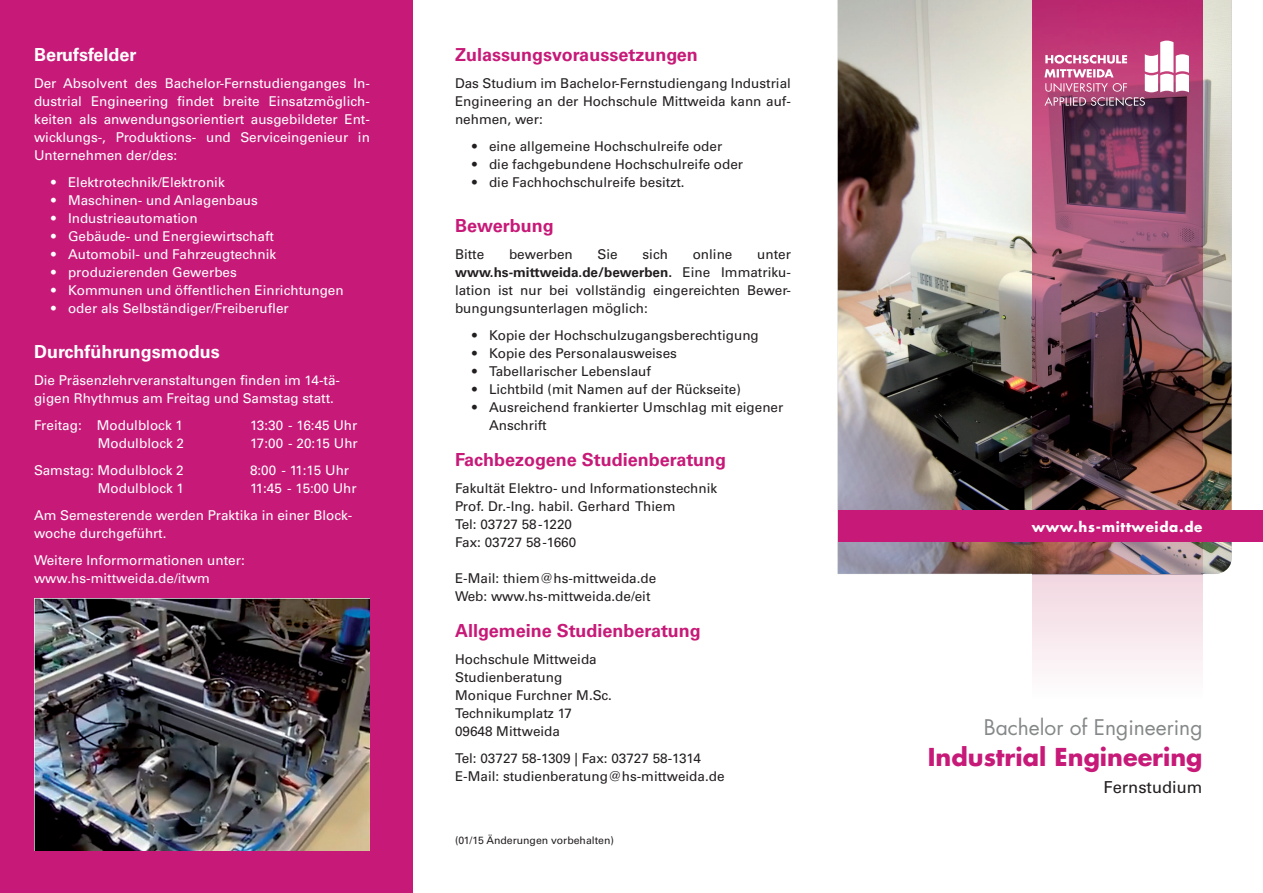
<style>
.page{position:relative;width:1263px;height:893px;background:#fff}
.page>*{position:absolute;margin:0;border:0;box-sizing:border-box;transform-origin:0 0}
.t1{font:700 24px "Futura LT Pro";color:#c71a78}
.t2{font:21px "Futura LT Pro";color:#858889}
.t3{font:700 18px "Univers LT Pro 65";color:#c71a78}
.t4{font:700 18px "Univers LT Pro 65";color:#fff}
.t5{font:16.5px "Univers LT Pro 55 Roman";color:#231f20}
.t6{font:13.5px/18px "Univers LT Pro 55 Roman";color:#231f20}
.t7{font:13.5px/18px "Univers LT Pro 55 Roman";color:#fff}
.t8{font:700 13.5px "Univers LT Pro 65";color:#231f20}
.t9{font:700 13.5px "Futura LT Pro";letter-spacing:.05em;color:#fff}
.t10{font:10.5px "Univers LT Pro 55 Roman";color:#231f20}
.s1{font-family:"Univers LT Pro 55 Roman";font-weight:400}
</style>
<div class="page">
<div style="left:0;top:0;width:412px;height:893px;background:#c71a78"></div>
<img style="left:838px;top:0;width:393px;height:574px">
<div style="left:1032px;top:574px;width:170px;height:128px;background:linear-gradient(to bottom,#f2d6e0,#fefefe)"></div>
<hr style="left:1032px;top:574px;width:170px;height:1px;background:#b39fa9">
<img style="left:1032px;top:0;width:170px;height:574px">
<svg style="left:1044px;top:41px;width:145px;height:65px"></svg>
<div style="left:842px;top:510px;width:421px;height:32px;background:#c71a78"></div>
<div style="left:838px;top:510px;width:364px;height:32px;background:#c71a78"></div>
<img style="left:34px;top:598px;width:336px;height:252px">
<h3 class="t4" style="left:34px;top:43px;width:104px">Berufsfelder</h3>
<p class="t7" style="left:34px;top:74px;width:337px;text-align:justify">Der Absolvent des Bachelor-Fernstudienganges In&shy;dustrial Engineering findet breite Einsatzmöglich&shy;keiten als anwendungsorientiert ausgebildeter Ent&shy;wicklungs-, Produktions- und Serviceingenieur in Unternehmen der/des:</p>
<p class="t7" style="left:51px;top:173px;width:175px">• Elektrotechnik/Elektronik</p>
<p class="t7" style="left:51px;top:191px;width:208px">• Maschinen- und Anlagenbaus</p>
<p class="t7" style="left:51px;top:209px;width:148px">• Industrieautomation</p>
<p class="t7" style="left:51px;top:227px;width:224px">• Gebäude- und Energiewirtschaft</p>
<p class="t7" style="left:51px;top:245px;width:227px">• Automobil- und Fahrzeugtechnik</p>
<p class="t7" style="left:51px;top:263px;width:187px">• produzierenden Gewerbes</p>
<p class="t7" style="left:51px;top:281px;width:294px">• Kommunen und öffentlichen Einrichtungen</p>
<p class="t7" style="left:51px;top:299px;width:239px">• oder als Selbständiger/Freiberufler</p>
<h3 class="t4" style="left:34px;top:340px;width:187px">Durchführungsmodus</h3>
<p class="t7" style="left:34px;top:371px;width:308px">Die Präsenzlehrveranstaltungen finden im 14-tä&shy;gigen Rhythmus am Freitag und Samstag statt.</p>
<p class="t7" style="left:34px;top:416px;width:151px">Freitag: Modulblock 1</p>
<p class="t7" style="left:250px;top:416px;width:109px">13:30 - 16:45 Uhr</p>
<p class="t7" style="left:98px;top:434px;width:88px">Modulblock 2</p>
<p class="t7" style="left:250px;top:434px;width:109px">17:00 - 20:15 Uhr</p>
<p class="t7" style="left:34px;top:461px;width:151px">Samstag: Modulblock 2</p>
<p class="t7" style="left:250px;top:461px;width:101px">8:00 - 11:15 Uhr</p>
<p class="t7" style="left:98px;top:479px;width:88px">Modulblock 1</p>
<p class="t7" style="left:34px;top:474px;width:324px;line-height:27px;text-indent:216px">11:45 - 15:00 Uhr<br>Am Semesterende werden Praktika in einer Block-</p>
<p class="t7" style="left:34px;top:519px;width:212px;line-height:27px">woche durchgeführt.<br>Weitere Informormationen unter:</p>
<p class="t7" style="left:34px;top:569px;width:177px">www.hs-mittweida.de/itwm</p>
<h3 class="t3" style="left:455px;top:43px;width:244px">Zulassungsvoraussetzungen</h3>
<p class="t6" style="left:455px;top:74px;width:337px;text-align:justify">Das Studium im Bachelor-Fernstudiengang Industrial Engineering an der Hochschule Mittweida kann auf&shy;nehmen, wer:</p>
<p class="t6" style="left:472px;top:137px;width:252px">• eine allgemeine Hochschulreife oder</p>
<p class="t6" style="left:472px;top:155px;width:273px">• die fachgebundene Hochschulreife oder</p>
<p class="t6" style="left:472px;top:173px;width:214px">• die Fachhochschulreife besitzt.</p>
<h3 class="t3" style="left:455px;top:214px;width:100px">Bewerbung</h3>
<p class="t6" style="left:455px;top:245px;width:31px">Bitte</p>
<p class="t6" style="left:509px;top:245px;width:65px">bewerben</p>
<p class="t6" style="left:597px;top:245px;width:22px">Sie</p>
<p class="t6" style="left:642px;top:245px;width:27px">sich</p>
<p class="t6" style="left:693px;top:245px;width:41px">online</p>
<p class="t6" style="left:757px;top:245px;width:35px">unter</p>
<p class="t8" style="left:455px;top:264px;width:337px">www.hs-mittweida.de/bewerben. <span class="s1">Eine Immatriku-</span></p>
<p class="t6" style="left:455px;top:281px;width:337px">lation ist nur bei vollständig eingereichten Bewer&shy;bungungsunterlagen möglich:</p>
<p class="t6" style="left:472px;top:326px;width:288px">• Kopie der Hochschulzugangsberechtigung</p>
<p class="t6" style="left:472px;top:344px;width:206px">• Kopie des Personalausweises</p>
<p class="t6" style="left:472px;top:362px;width:180px">• Tabellarischer Lebenslauf</p>
<p class="t6" style="left:472px;top:380px;width:270px">• Lichtbild (mit Namen auf der Rückseite)</p>
<p class="t6" style="left:489px;top:398px;width:296px;text-indent:-17px">• Ausreichend frankierter Umschlag mit eigener<br>Anschrift</p>
<h3 class="t3" style="left:455px;top:448px;width:273px">Fachbezogene Studienberatung</h3>
<p class="t6" style="left:455px;top:479px;width:264px">Fakultät Elektro- und Informationstechnik<br>Prof. Dr.-Ing. habil. Gerhard Thiem<br>Tel: 03727 58 -1220<br>Fax: 03727 58 -1660</p>
<p class="t6" style="left:455px;top:569px;width:203px">E-Mail: thiem@hs-mittweida.de<br>Web: www.hs-mittweida.de/eit</p>
<h3 class="t3" style="left:455px;top:619px;width:247px">Allgemeine Studienberatung</h3>
<p class="t6" style="left:455px;top:650px;width:158px">Hochschule Mittweida<br>Studienberatung<br>Monique Furchner M.Sc.<br>Technikumplatz 17<br>09648 Mittweida</p>
<p class="t6" style="left:455px;top:749px;width:271px">Tel: 03727 58-1309 | Fax: 03727 58-1314<br>E-Mail: studienberatung@hs-mittweida.de</p>
<p class="t10" style="left:455px;top:833px;width:161px">(01/15 Änderungen vorbehalten)</p>
<p class="t9" style="left:1032px;top:516px;width:172px">www.hs-mittweida.de</p>
<h2 class="t2" style="left:984px;top:713px;width:220px">Bachelor of Engineering</h2>
<h1 class="t1" style="left:928px;top:739px;width:276px">Industrial Engineering</h1>
<p class="t5" style="left:1103px;top:778px;width:100px">Fernstudium</p>
</div>
